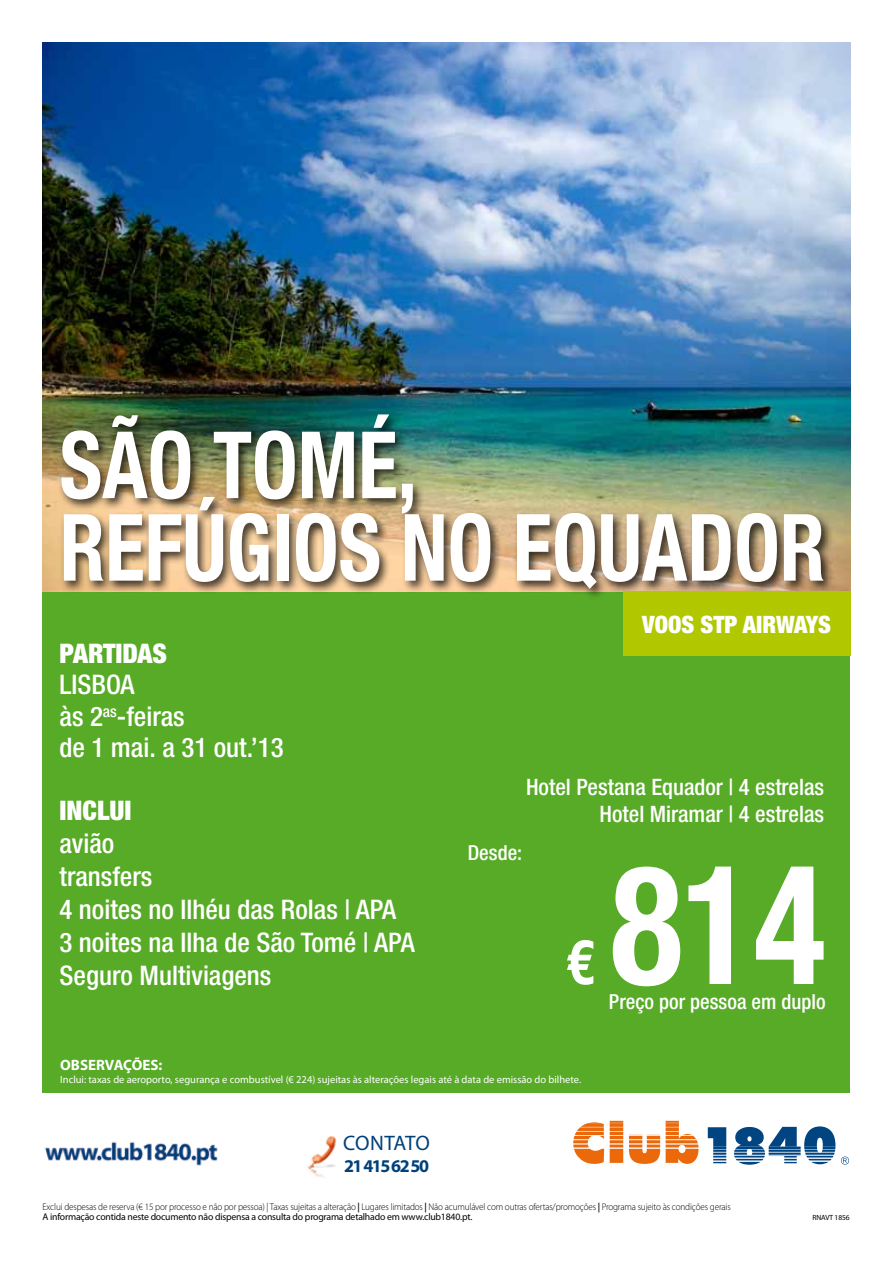
<style>
.page{position:relative;width:893px;height:1263px;background:#fff}
.page>*{position:absolute;margin:0;border:0;box-sizing:border-box;transform-origin:0 0}
.t1{font:700 condensed 165.9px "Helvetica Neue";color:#fff;scale:.9 1}
.t2{font:700 condensed 93px/82.5px "Helvetica Neue";color:#fff;scale:.88 1}
.t3{font:700 condensed 62.25px "Helvetica Neue";color:#fff}
.t4{font:500 condensed 27px/33px "Helvetica Neue";color:#fff}
.t5{font:900 condensed 27px "Helvetica Neue";color:#fff}
.t6{font:900 condensed 24px "Helvetica Neue";color:#fff}
.t7{font:500 condensed 22.65px/27.2px "Helvetica Neue";color:#fff;text-align:right}
.t8{font:21px "Myriad Pro";color:#00417b}
.t9{font:500 condensed 20.7px "Helvetica Neue";color:#fff}
.t10{font:700 18px "Myriad Pro";letter-spacing:-.08em;color:#00417b}
.t11{font:700 15px "Myriad Pro";color:#fff}
.t12{font:10.5px "Myriad Pro";color:#fff}
.t13{font:300 9.75px/10.5px "Myriad Pro";letter-spacing:-.015em;color:#000;scale:.94 1}
.t14{font:7.5px "Myriad Pro";letter-spacing:-.02em;color:#000}
.s1{font-weight:600}
.s2{font-weight:400}
</style>
<div class="page">
<div style="left:43px;top:591px;width:807px;height:502px;background:#57ab27"></div>
<img style="left:45px;top:1136px;width:292px;height:42px">
<img style="left:43px;top:43px;width:807px;height:548px">
<div style="left:58px;top:411px;width:777px;height:189px;background:#000;opacity:.75"></div>
<svg style="left:573px;top:1120px;width:277px;height:45px"></svg>
<div style="left:623px;top:591px;width:227px;height:65px;background:#b1c800"></div>
<h2 class="t2" style="left:60px;top:423px;width:865px">SÃO TOMÉ,<br>REFÚGIOS NO EQUADOR</h2>
<h3 class="t6" style="left:642px;top:610px;width:189px">VOOS STP AIRWAYS</h3>
<h3 class="t5" style="left:60px;top:637px;width:109px">PARTIDAS</h3>
<h3 class="t4" style="left:60px;top:669px;width:226px;line-height:31.5px">Lisboa<br>às 2<sup>as</sup>-feiras<br>de 1 mai. a 31 out.’13</h3>
<h3 class="t7" style="left:526px;top:773px;width:300px">Hotel Pestana Equador | 4 estrelas<br>Hotel Miramar | 4 estrelas</h3>
<h3 class="t5" style="left:60px;top:794px;width:72px">INCLUI</h3>
<h3 class="t4" style="left:60px;top:827px;width:357px">avião<br>transfers<br>4 noites no Ilhéu das Rolas | APA<br>3 noites na Ilha de São Tomé | APA<br>Seguro Multiviagens</h3>
<h3 class="t9" style="left:468px;top:840px;width:56px">Desde:</h3>
<h1 class="t1" style="left:611px;top:824px;width:240px">814</h1>
<h3 class="t3" style="left:566px;top:924px;width:31px">€</h3>
<h3 class="t11" style="left:60px;top:1055px;width:104px">OBSERVAÇÕES:</h3>
<p class="t12" style="left:60px;top:1073px;width:522px">Inclui: taxas de aeroporto, segurança e combustível (€ 224) sujeitas às alterações legais até à data de emissão do bilhete.</p>
<h3 class="t8" style="left:343px;top:1130px;width:40px">contat</h3>
<h3 class="t8" style="left:416px;top:1130px;width:16px">o</h3>
<h3 class="t10" style="left:344px;top:1154px;width:86px">21 415 62 50</h3>
<h3 class="t9" style="left:609px;top:989px;width:218px">Preço por pessoa em duplo</h3>
<p class="t13" style="left:43px;top:1201px;width:734px">Exclui despesas de reserva (€ 15 por processo e não por pessoa) | Taxas sujeitas a alteração <span class="s1">|</span> Lugares limitados <span class="s1">|</span> Não acumulável com outras ofertas/promoções <span class="s1">|</span> Programa sujeito às condições gerais<br><span class="s2">A informação contida neste documento não dispensa a consulta do programa detalhado em www.club1840.pt.</span></p>
<p class="t14" style="left:813px;top:1213px;width:38px">RNAVT 1856</p>
</div>
